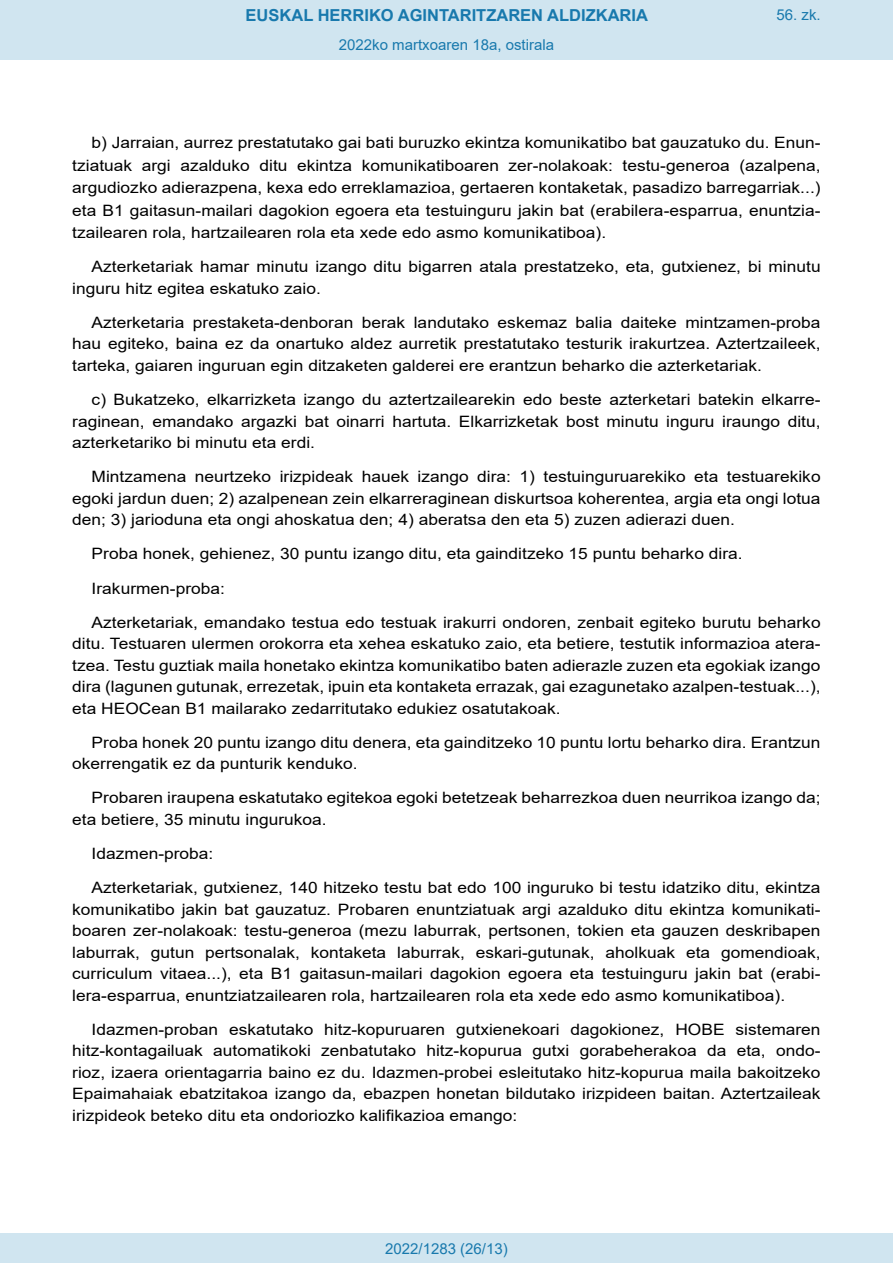
<style>
.page{position:relative;width:893px;height:1263px;background:#fff}
.page>*{position:absolute;margin:0;border:0;box-sizing:border-box;transform-origin:0 0}
.t1{font:700 16.5px "Arial";color:#1879ad}
.BOPVDetalle{font:15.6px/21.5px "Arial";color:#000;text-align:justify;scale:1.11 1}
.Paginacion_Centro{font:15px "Arial";color:#1879ad}
</style>
<div class="page">
<div style="left:0;top:0;width:893px;height:60px;background:#d0e5f0"></div>
<div style="left:0;top:1233px;width:893px;height:30px;background:#d0e5f0"></div>
<p class="t1" style="left:246px;top:3px;width:404px">EUSKAL HERRIKO AGINTARITZAREN ALDIZKARIA</p>
<p class="Paginacion_Centro" style="left:339px;top:35px;width:217px">2022ko martxoaren 18a, ostirala</p>
<p class="Paginacion_Centro" style="left:776px;top:5px;width:46px">56. zk.</p>
<p class="BOPVDetalle" style="left:72px;top:131px;width:676px;line-height:22.5px;text-indent:19px">b) Jarraian, aurrez prestatutako gai bati buruzko ekintza komunikatibo bat gauzatuko du. Enun&shy;tziatuak argi azalduko ditu ekintza komunikatiboaren zer-nolakoak: testu-generoa (azalpena, argudiozko adierazpena, kexa edo erreklamazioa, gertaeren kontaketak, pasadizo barregarriak...) eta B1 gaitasun-mailari dagokion egoera eta testuinguru jakin bat (erabilera-esparrua, enuntzia&shy;tzailearen rola, hartzailearen rola eta xede edo asmo komunikatiboa).</p>
<p class="BOPVDetalle" style="left:72px;top:256px;width:676px;text-indent:19px">Azterketariak hamar minutu izango ditu bigarren atala prestatzeko, eta, gutxienez, bi minutu inguru hitz egitea eskatuko zaio.</p>
<p class="BOPVDetalle" style="left:72px;top:312px;width:676px;text-indent:19px">Azterketaria prestaketa-denboran berak landutako eskemaz balia daiteke mintzamen-proba hau egiteko, baina ez da onartuko aldez aurretik prestatutako testurik irakurtzea. Aztertzaileek, tarteka, gaiaren inguruan egin ditzaketen galderei ere erantzun beharko die azterketariak.</p>
<p class="BOPVDetalle" style="left:72px;top:389px;width:676px;text-indent:19px">c) Bukatzeko, elkarrizketa izango du aztertzailearekin edo beste azterketari batekin elkarre&shy;raginean, emandako argazki bat oinarri hartuta. Elkarrizketak bost minutu inguru iraungo ditu, azterketariko bi minutu eta erdi.</p>
<p class="BOPVDetalle" style="left:72px;top:466px;width:676px;text-indent:19px">Mintzamena neurtzeko irizpideak hauek izango dira: 1) testuinguruarekiko eta testuarekiko egoki jardun duen; 2) azalpenean zein elkarreraginean diskurtsoa koherentea, argia eta ongi lotua den; 3) jarioduna eta ongi ahoskatua den; 4) aberatsa den eta 5) zuzen adierazi duen.</p>
<p class="BOPVDetalle" style="left:92px;top:543px;width:588px">Proba honek, gehienez, 30 puntu izango ditu, eta gainditzeko 15 puntu beharko dira.</p>
<p class="BOPVDetalle" style="left:92px;top:577px;width:122px">Irakurmen-proba:</p>
<p class="BOPVDetalle" style="left:72px;top:611px;width:676px;text-indent:19px">Azterketariak, emandako testua edo testuak irakurri ondoren, zenbait egiteko burutu beharko ditu. Testuaren ulermen orokorra eta xehea eskatuko zaio, eta betiere, testutik informazioa atera&shy;tzea. Testu guztiak maila honetako ekintza komunikatibo baten adierazle zuzen eta egokiak izango dira (lagunen gutunak, errezetak, ipuin eta kontaketa errazak, gai ezagunetako azalpen-testuak...), eta HEOCean B1 mailarako zedarritutako edukiez osatutakoak.</p>
<p class="BOPVDetalle" style="left:72px;top:731px;width:676px;text-indent:19px">Proba honek 20 puntu izango ditu denera, eta gainditzeko 10 puntu lortu beharko dira. Erantzun okerrengatik ez da punturik kenduko.</p>
<p class="BOPVDetalle" style="left:72px;top:787px;width:676px;text-indent:19px">Probaren iraupena eskatutako egitekoa egoki betetzeak beharrezkoa duen neurrikoa izango da; eta betiere, 35 minutu ingurukoa.</p>
<p class="BOPVDetalle" style="left:92px;top:843px;width:111px">Idazmen-proba:</p>
<p class="BOPVDetalle" style="left:72px;top:877px;width:676px;text-indent:19px">Azterketariak, gutxienez, 140 hitzeko testu bat edo 100 inguruko bi testu idatziko ditu, ekintza komunikatibo jakin bat gauzatuz. Probaren enuntziatuak argi azalduko ditu ekintza komunikati&shy;boaren zer-nolakoak: testu-generoa (mezu laburrak, pertsonen, tokien eta gauzen deskribapen laburrak, gutun pertsonalak, kontaketa laburrak, eskari-gutunak, aholkuak eta gomendioak, curriculum vitaea...), eta B1 gaitasun-mailari dagokion egoera eta testuinguru jakin bat (erabi&shy;lera-esparrua, enuntziatzailearen rola, hartzailearen rola eta xede edo asmo komunikatiboa).</p>
<p class="BOPVDetalle" style="left:72px;top:1018px;width:676px;text-indent:19px">Idazmen-proban eskatutako hitz-kopuruaren gutxienekoari dagokionez, HOBE sistemaren hitz-kontagailuak automatikoki zenbatutako hitz-kopurua gutxi gorabeherakoa da eta, ondo&shy;rioz, izaera orientagarria baino ez du. Idazmen-probei esleitutako hitz-kopurua maila bakoitzeko Epaimahaiak ebatzitakoa izango da, ebazpen honetan bildutako irizpideen baitan. Aztertzaileak irizpideok beteko ditu eta ondoriozko kalifikazioa emango:</p>
<p class="Paginacion_Centro" style="left:385px;top:1238px;width:124px">2022/1283 (26/13)</p>
</div>
